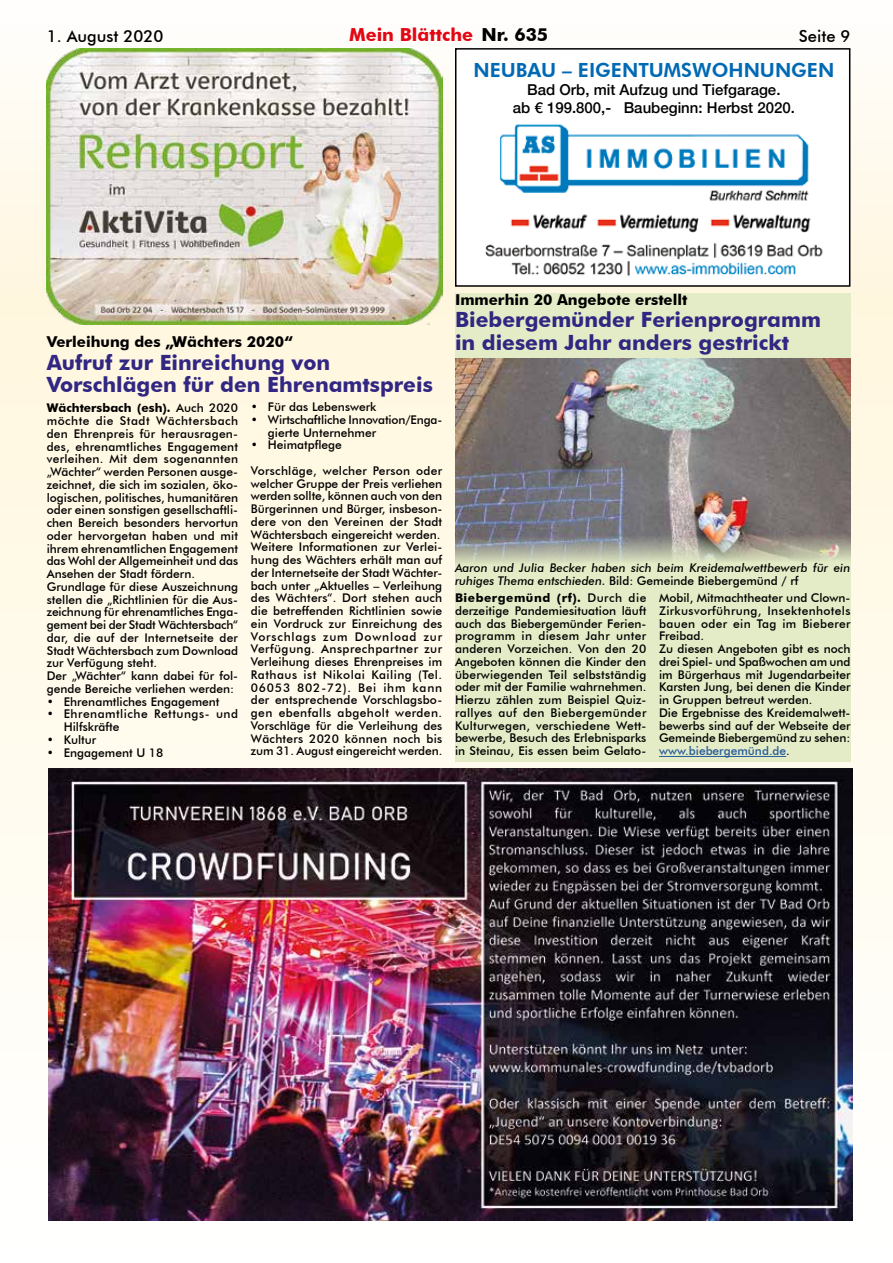
<style>
.page{position:relative;width:893px;height:1263px;background:#fff}
.page>*{position:absolute;margin:0;border:0;box-sizing:border-box;transform-origin:0 0}
.t1{font:700 21px/22.5px "Futura BT";color:#312783}
.t2{font:800 19.5px "Futura BT";color:#0069b4}
.t3{font:700 18px "Futura BT";color:#e30613}
.t4{font:500 16.5px "Futura BT";color:#000}
.t5{font:500 15px/18px "Helvetica Neue";color:#000;text-align:center}
.t6{font:700 15px "Futura BT";color:#000}
.t7{font:500 12px/12.8px "Futura BT";color:#000}
.t8{font:italic 500 12px/12.8px "Futura BT";letter-spacing:.005em;color:#000}
.t9{font:500 12px/25.5px "Futura BT";letter-spacing:.02em;color:#000}
.t10{font:500 12px/12.8px "Futura BT";letter-spacing:.04em;color:#000}
.s1{color:#000}
.s2{font-weight:700}
.s3{font-style:normal}
.s4{color:#275b9b}
</style>
<div class="page">
<img style="left:0;top:48px;width:893px;height:1173px">
<img style="left:48px;top:768px;width:804px;height:452px">
<div style="left:455px;top:293px;width:395px;height:468px;background:#e3ecc6"></div>
<div style="left:456px;top:49px;width:394px;height:237px;background:#fff"></div>
<div style="left:455px;top:48px;width:395px;height:239px;border:2px solid #000"></div>
<img style="left:485px;top:124px;width:338px;height:153px">
<img style="left:47px;top:48px;width:395px;height:277px">
<img style="left:455px;top:359px;width:396px;height:207px">
<hr style="left:659px;top:756px;width:127px;height:1px;background:#275b9b">
<h3 class="t4" style="left:47px;top:26px;width:118px">1. August 2020</h3>
<h3 class="t3" style="left:349px;top:24px;width:201px">Mein Blättche <span class="s1">Nr. 635</span></h3>
<h3 class="t4" style="left:799px;top:26px;width:53px">Seite 9</h3>
<h2 class="t2" style="left:473px;top:58px;width:362px">NEUBAU – EIGENTUMSWOHNUNGEN</h2>
<p class="t5" style="left:513px;top:79px;width:284px">Bad Orb, mit Aufzug und Tiefgarage.<br>ab € 199.800,- Baubeginn: Herbst 2020.</p>
<p class="t6" style="left:47px;top:333px;width:248px">Verleihung des „Wächters 2020“</p>
<h1 class="t1" style="left:47px;top:351px;width:388px">Aufruf zur Einreichung von<br>Vorschlägen für den Ehrenamtspreis</h1>
<p class="t7" style="left:47px;top:402px;width:193px"><span class="s2">Wächtersbach (esh).</span> Auch 2020 möchte die Stadt Wächtersbach den Ehrenpreis für herausragen&shy;des, ehrenamtliches Engagement verleihen. Mit dem sogenannten „Wächter“ werden Personen ausge&shy;zeichnet, die sich im sozialen, öko&shy;logischen, politisches, humanitären oder einen sonstigen gesellschaftli&shy;chen Bereich besonders hervortun oder hervorgetan haben und mit ihrem ehrenamtlichen Engagement das Wohl der Allgemeinheit und das Ansehen der Stadt fördern.<br>Grundlage für diese Auszeichnung stellen die „Richtlinien für die Aus&shy;zeichnung für ehrenamtliches Enga&shy;gement bei der Stadt Wächtersbach“ dar, die auf der Internetseite der Stadt Wächtersbach zum Download zur Verfügung steht.<br>Der „Wächter“ kann dabei für fol&shy;gende Bereiche verliehen werden:</p>
<p class="t7" style="left:47px;top:695px;width:174px">• Ehrenamtliches Engagement</p>
<p class="t10" style="left:64px;top:708px;width:176px;text-indent:-17px">• Ehrenamtliche Rettungs- und<br>Hilfskräfte</p>
<p class="t7" style="left:47px;top:733px;width:51px">• Kultur</p>
<p class="t7" style="left:47px;top:746px;width:118px">• Engagement U 18</p>
<p class="t7" style="left:251px;top:400px;width:127px">• Für das Lebenswerk</p>
<p class="t7" style="left:268px;top:413px;width:176px;text-indent:-17px">• Wirtschaftliche Innovation/Enga&shy;gierte Unternehmer</p>
<p class="t9" style="left:251px;top:432px;width:193px">• Heimatpflege<br>Vorschläge, welcher Person oder</p>
<p class="t7" style="left:251px;top:477px;width:193px">welcher Gruppe der Preis verliehen werden sollte, können auch von den Bürgerinnen und Bürger, insbeson&shy;dere von den Vereinen der Stadt Wächtersbach eingereicht werden.<br>Weitere Informationen zur Verlei&shy;hung des Wächters erhält man auf der Internetseite der Stadt Wächter&shy;bach unter „Aktuelles – Verleihung des Wächters“. Dort stehen auch die betreffenden Richtlinien sowie ein Vordruck zur Einreichung des Vorschlags zum Download zur Verfügung. Ansprechpartner zur Verleihung dieses Ehrenpreises im Rathaus ist Nikolai Kailing (Tel.<br>06053 802-72). Bei ihm kann der entsprechende Vorschlagsbo&shy;gen ebenfalls abgeholt werden.<br>Vorschläge für die Verleihung des Wächters 2020 können noch bis zum 31. August eingereicht werden.</p>
<p class="t6" style="left:455px;top:290px;width:234px">Immerhin 20 Angebote erstellt</p>
<h1 class="t1" style="left:455px;top:308px;width:367px">Biebergemünder Ferienprogramm in diesem Jahr anders gestrickt</h1>
<p class="t8" style="left:455px;top:561px;width:397px">Aaron und Julia Becker haben sich beim Kreidemalwettbewerb für ein ruhiges Thema entschieden. <span class="s3">Bild: Gemeinde Biebergemünd / rf</span></p>
<p class="t7" style="left:455px;top:591px;width:193px;text-align:justify"><span class="s2">Biebergemünd (rf).</span> Durch die derzeitige Pandemiesituation läuft auch das Biebergemünder Ferien&shy;programm in diesem Jahr unter anderen Vorzeichen. Von den 20<br>Angeboten können die Kinder den überwiegenden Teil selbstständig oder mit der Familie wahrnehmen.<br>Hierzu zählen zum Beispiel Quiz&shy;rallyes auf den Biebergemünder Kulturwegen, verschiedene Wett&shy;bewerbe, Besuch des Erlebnisparks in Steinau, Eis essen beim Gelato-</p>
<p class="t7" style="left:659px;top:591px;width:193px">Mobil, Mitmachtheater und Clown-<br>Zirkusvorführung, Insektenhotels bauen oder ein Tag im Bieberer<br>Freibad.<br>Zu diesen Angeboten gibt es noch drei Spiel- und Spaßwochen am und im Bürgerhaus mit Jugendarbeiter<br>Karsten Jung, bei denen die Kinder in Gruppen betreut werden.<br>Die Ergebnisse des Kreidemalwett&shy;bewerbs sind auf der Webseite der<br>Gemeinde Biebergemünd zu sehen: <span class="s4">www.biebergemünd.de</span>.</p>
</div>
